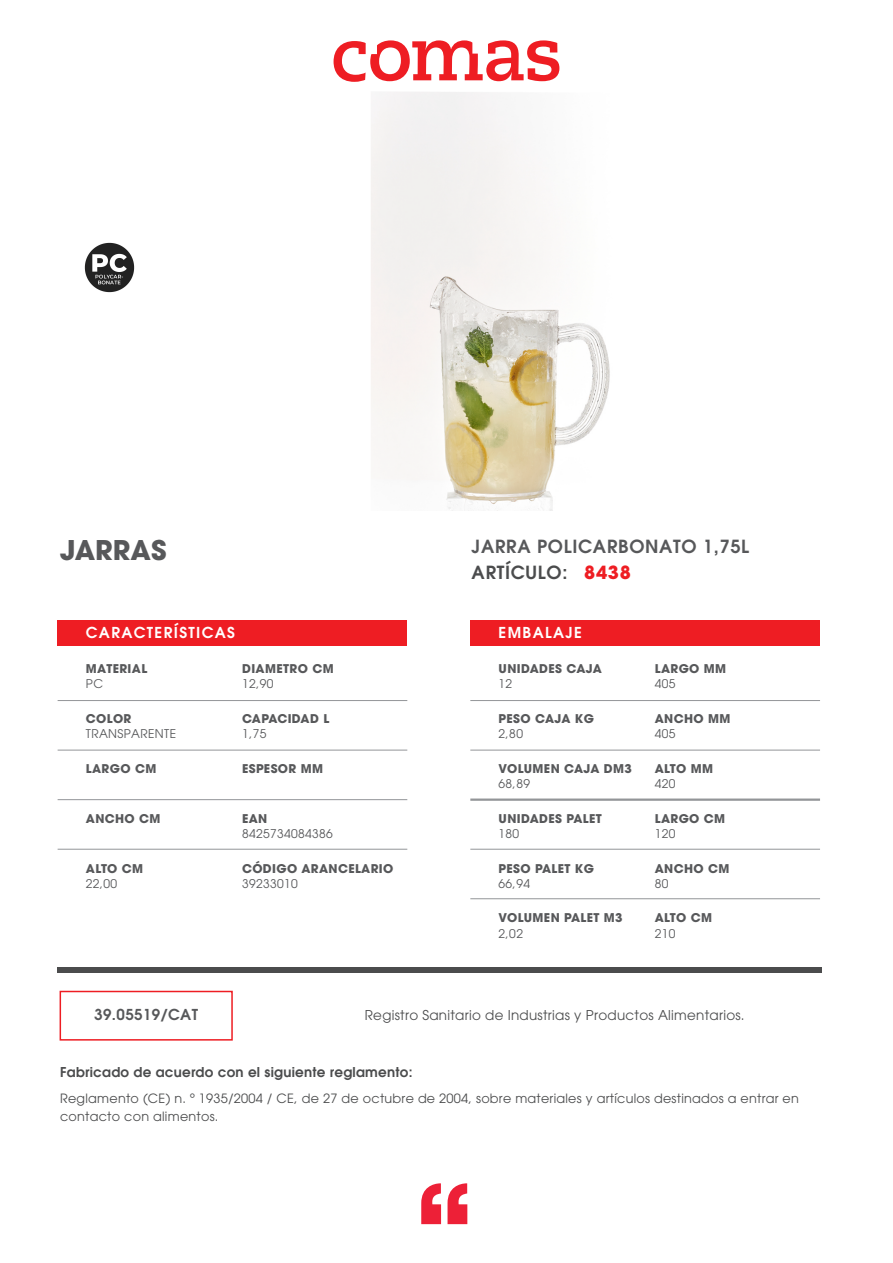
<style>
.page{position:relative;width:893px;height:1263px;background:#fff}
.page>*{position:absolute;margin:0;border:0;box-sizing:border-box;transform-origin:0 0}
.t1{font:700 27px "Avant Garde";color:#57585a}
.t2{font:600 18px/25.7px "Avant Garde";letter-spacing:.04em;color:#57585a}
.t3{font:600 15px "Avant Garde";letter-spacing:.09em;color:#fff}
.t4{font:600 15px "Avant Garde";letter-spacing:.03em;color:#57585a}
.t5{font:13.5px "Avant Garde";letter-spacing:.02em;color:#4b4c4d}
.t6{font:600 13.5px "Avant Garde";letter-spacing:.02em;color:#4b4c4d}
.t7{font:12.75px/18px "Avant Garde";letter-spacing:.02em;color:#4b4c4d}
.t8{font:700 12px "Avant Garde";letter-spacing:.03em;color:#57585a}
.t9{font:12px "Avant Garde";letter-spacing:.03em;color:#57585a}
.t10{font:700 12px "Avant Garde";letter-spacing:.01em;color:#57585a}
.s1{color:#4b4c4d}
.s2{font-weight:700;color:#ee1d23}
</style>
<div class="page">
<svg style="left:421px;top:1183px;width:20px;height:41px"></svg>
<svg style="left:448px;top:1183px;width:19px;height:41px"></svg>
<svg style="left:334px;top:40px;width:225px;height:42px"></svg>
<div style="left:58px;top:620px;width:349px;height:25px;background:#ee1d23"></div>
<div style="left:58px;top:967px;width:764px;height:6px;background:#4b4c4d"></div>
<hr style="left:58px;top:700px;width:349px;height:1px;background:#939598">
<hr style="left:58px;top:750px;width:349px;height:1px;background:#939598">
<hr style="left:58px;top:799px;width:349px;height:1px;background:#939598">
<hr style="left:58px;top:849px;width:349px;height:1px;background:#939598">
<div style="left:470px;top:620px;width:350px;height:25px;background:#ee1d23"></div>
<hr style="left:470px;top:700px;width:350px;height:1px;background:#939598">
<hr style="left:470px;top:750px;width:350px;height:1px;background:#939598">
<hr style="left:470px;top:798px;width:350px;height:3px;background:#939598">
<hr style="left:470px;top:849px;width:350px;height:1px;background:#939598">
<hr style="left:470px;top:898px;width:350px;height:1px;background:#939598">
<div style="left:60px;top:991px;width:173px;height:49px;border:2px solid #ee1d23"></div>
<img style="left:84px;top:242px;width:51px;height:51px">
<img style="left:371px;top:92px;width:239px;height:419px">
<h1 class="t1" style="left:60px;top:532px;width:108px">JARRAS</h1>
<h2 class="t2" style="left:472px;top:533px;width:279px">JARRA POLICARBONATO 1,75L<br><span class="s1">ARTÍCULO:</span> <span class="s2">8438</span></h2>
<p class="t3" style="left:86px;top:623px;width:151px">CARACTERÍSTICAS</p>
<p class="t8" style="left:86px;top:661px;width:63px">MATERIAL</p>
<p class="t9" style="left:86px;top:677px;width:19px">PC</p>
<p class="t8" style="left:242px;top:661px;width:93px">DIAMETRO CM</p>
<p class="t9" style="left:242px;top:677px;width:33px">12,90</p>
<p class="t10" style="left:242px;top:711px;width:89px">CAPACIDAD L</p>
<p class="t9" style="left:242px;top:727px;width:26px">1,75</p>
<p class="t8" style="left:242px;top:761px;width:83px">ESPESOR MM</p>
<p class="t8" style="left:86px;top:711px;width:47px">COLOR</p>
<p class="t9" style="left:86px;top:727px;width:92px">TRANSPARENTE</p>
<p class="t8" style="left:86px;top:761px;width:72px">LARGO CM</p>
<p class="t8" style="left:86px;top:810px;width:76px">ANCHO CM</p>
<p class="t8" style="left:242px;top:810px;width:27px">EAN</p>
<p class="t9" style="left:242px;top:826px;width:92px">8425734084386</p>
<p class="t3" style="left:499px;top:623px;width:85px">EMBALAJE</p>
<p class="t8" style="left:499px;top:661px;width:105px">UNIDADES CAJA</p>
<p class="t9" style="left:499px;top:677px;width:15px">12</p>
<p class="t8" style="left:499px;top:711px;width:97px">PESO CAJA KG</p>
<p class="t9" style="left:499px;top:727px;width:26px">2,80</p>
<p class="t8" style="left:499px;top:761px;width:135px">VOLUMEN CAJA DM3</p>
<p class="t9" style="left:499px;top:777px;width:33px">68,89</p>
<p class="t8" style="left:499px;top:810px;width:105px">UNIDADES PALET</p>
<p class="t9" style="left:499px;top:826px;width:22px">180</p>
<p class="t8" style="left:655px;top:661px;width:73px">LARGO MM</p>
<p class="t9" style="left:655px;top:677px;width:22px">405</p>
<p class="t8" style="left:655px;top:711px;width:77px">ANCHO MM</p>
<p class="t9" style="left:655px;top:727px;width:22px">405</p>
<p class="t8" style="left:655px;top:761px;width:60px">ALTO MM</p>
<p class="t9" style="left:655px;top:777px;width:22px">420</p>
<p class="t8" style="left:655px;top:810px;width:72px">LARGO CM</p>
<p class="t9" style="left:655px;top:826px;width:22px">120</p>
<p class="t8" style="left:86px;top:860px;width:59px">ALTO CM</p>
<p class="t9" style="left:86px;top:876px;width:33px">22,00</p>
<p class="t8" style="left:242px;top:860px;width:153px">CÓDIGO ARANCELARIO</p>
<p class="t9" style="left:242px;top:876px;width:57px">39233010</p>
<p class="t8" style="left:499px;top:860px;width:97px">PESO PALET KG</p>
<p class="t9" style="left:499px;top:876px;width:33px">66,94</p>
<p class="t8" style="left:499px;top:910px;width:126px">VOLUMEN PALET M3</p>
<p class="t9" style="left:499px;top:926px;width:26px">2,02</p>
<p class="t8" style="left:655px;top:860px;width:76px">ANCHO CM</p>
<p class="t9" style="left:655px;top:876px;width:15px">80</p>
<p class="t8" style="left:655px;top:910px;width:59px">ALTO CM</p>
<p class="t9" style="left:655px;top:926px;width:22px">210</p>
<p class="t4" style="left:94px;top:1005px;width:105px">39.05519/CAT</p>
<p class="t5" style="left:365px;top:1007px;width:381px">Registro Sanitario de Industrias y Productos Alimentarios.</p>
<p class="t6" style="left:60px;top:1063px;width:354px">Fabricado de acuerdo con el siguiente reglamento:</p>
<p class="t7" style="left:60px;top:1090px;width:740px">Reglamento (CE) n. º 1935/2004 / CE, de 27 de octubre de 2004, sobre materiales y artículos destinados a entrar en contacto con alimentos.</p>
</div>
